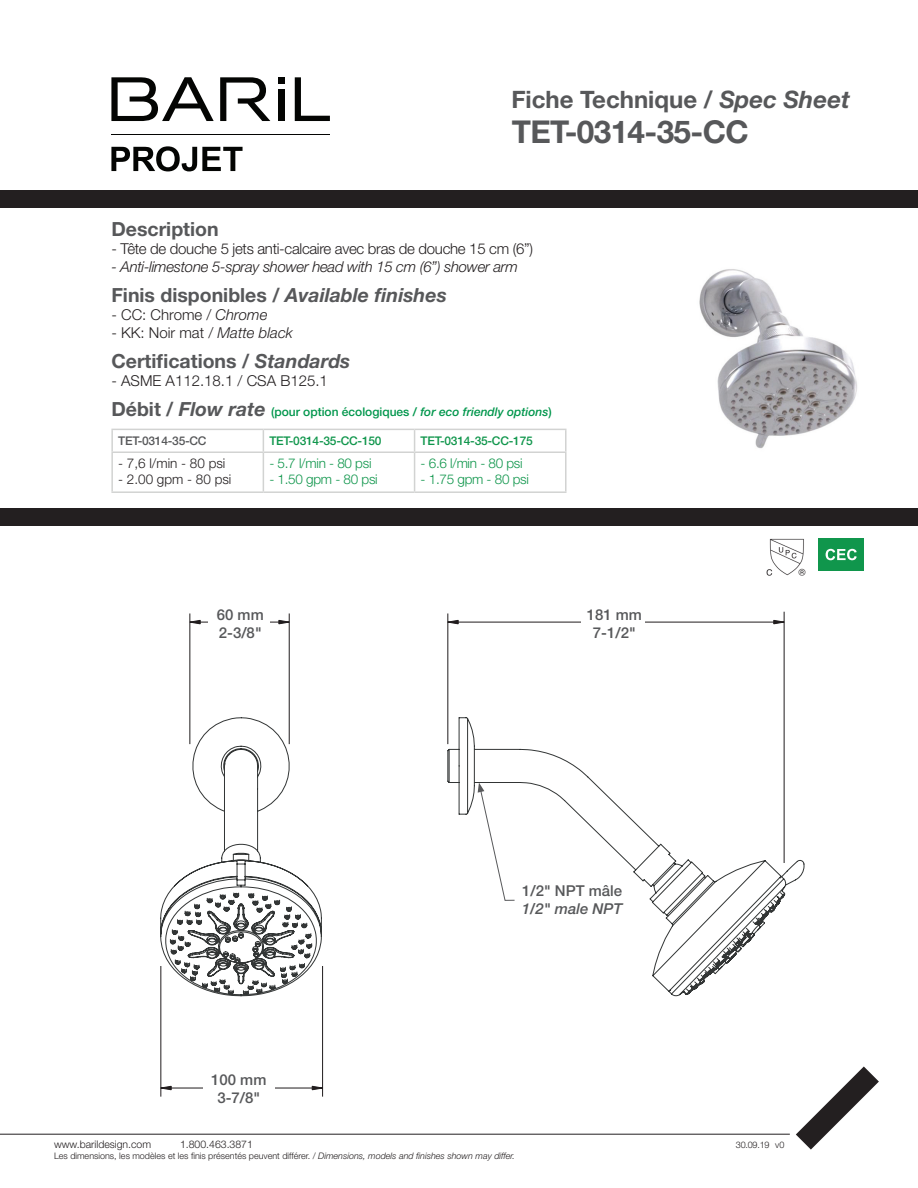
<style>
.page{position:relative;width:918px;height:1188px;background:#fff}
.page>*{position:absolute;margin:0;border:0;box-sizing:border-box;transform-origin:0 0}
.t1{font:700 31.5px "Helvetica Neue LT Std";letter-spacing:-.02em;color:#57585a}
.t2{font:700 24px "Helvetica Neue LT Std";color:#57585a}
.t3{font:700 19.5px "Helvetica Neue LT Std";color:#57585a}
.t4{font:300 15px "Helvetica Neue LT Std";color:#231f20}
.t5{font:300 15px "Helvetica Neue LT Std";letter-spacing:-.02em;color:#231f20}
.t6{font:italic 300 15px "Helvetica Neue LT Std";letter-spacing:-.02em;color:#231f20}
.t7{font:500 15px "Helvetica Neue LT Std";color:#57585a}
.t8{font:italic 500 15px "Helvetica Neue LT Std";color:#57585a}
.t9{font:300 13.5px "Helvetica Neue LT Std";letter-spacing:-.02em;color:#10964c}
.t10{font:300 13.5px "Helvetica Neue LT Std";color:#231f20}
.t11{font:500 12px "Helvetica Neue LT Std";color:#00964c}
.t12{font:500 12px/13.5px "Helvetica Neue LT Std";color:#57585a;text-align:center}
.t13{font:500 12px "Helvetica Neue LT Std";letter-spacing:-.02em;color:#10964c}
.t14{font:500 12px "Helvetica Neue LT Std";letter-spacing:-.02em;color:#57585a}
.t15{font:italic 500 12px "Helvetica Neue LT Std";color:#57585a}
.t16{font:300 10.5px "Helvetica Neue LT Std";color:#231f20}
.t17{font:300 9px "Helvetica Neue LT Std";color:#231f20}
.s1{font-style:italic}
.s2{font-weight:700;font-size:19.5px;color:#57585a}
.s3{font-weight:700;font-style:italic;font-size:19.5px;color:#57585a}
</style>
<div class="page">
<hr style="left:0;top:1134px;width:790px;height:1px;background:#231f20">
<svg style="left:796px;top:1066px;width:83px;height:84px"></svg>
<hr style="left:111px;top:134px;width:219px;height:1px;background:#040503">
<div style="left:278px;top:77px;width:6px;height:7px;background:#040503"></div>
<div style="left:278px;top:90px;width:6px;height:31px;background:#040503"></div>
<svg style="left:295px;top:77px;width:35px;height:44px"></svg>
<svg style="left:220px;top:77px;width:50px;height:44px"></svg>
<svg style="left:111px;top:77px;width:103px;height:44px"></svg>
<svg style="left:111px;top:146px;width:132px;height:25px"></svg>
<div style="left:0;top:190px;width:918px;height:17px;background:#231f20"></div>
<div style="left:0;top:508px;width:918px;height:17px;background:#231f20"></div>
<img style="left:699px;top:269px;width:158px;height:180px">
<svg style="left:160px;top:717px;width:645px;height:280px"></svg>
<svg style="left:189px;top:620px;width:12px;height:4px"></svg>
<svg style="left:278px;top:620px;width:11px;height:4px"></svg>
<hr style="left:190px;top:613px;width:1px;height:131px;background:#201c1d">
<hr style="left:190px;top:622px;width:99px;height:1px;background:#201c1d">
<hr style="left:289px;top:613px;width:1px;height:131px;background:#201c1d">
<svg style="left:447px;top:620px;width:12px;height:4px"></svg>
<svg style="left:773px;top:620px;width:11px;height:4px"></svg>
<hr style="left:448px;top:613px;width:1px;height:131px;background:#201c1d">
<hr style="left:448px;top:622px;width:336px;height:1px;background:#201c1d">
<hr style="left:784px;top:612px;width:1px;height:251px;background:#201c1d">
<svg style="left:312px;top:1086px;width:10px;height:4px"></svg>
<svg style="left:160px;top:1086px;width:12px;height:4px"></svg>
<hr style="left:322px;top:966px;width:1px;height:131px;background:#201c1d">
<hr style="left:161px;top:1088px;width:162px;height:1px;background:#201c1d">
<hr style="left:161px;top:966px;width:1px;height:131px;background:#201c1d">
<div style="left:581px;top:606px;width:62px;height:30px;background:#fff"></div>
<div style="left:208px;top:607px;width:62px;height:30px;background:#fff"></div>
<svg style="left:478px;top:783px;width:37px;height:118px"></svg>
<div style="left:203px;top:1065px;width:72px;height:47px;background:#fff"></div>
<div style="left:584px;top:600px;width:61px;height:48px;background:#fff"></div>
<div style="left:516px;top:883px;width:112px;height:33px;background:#fff"></div>
<hr style="left:111px;top:429px;width:152px;height:1px;background:#d2d3d2">
<hr style="left:111px;top:430px;width:2px;height:21px;background:#d2d3d2">
<hr style="left:415px;top:429px;width:152px;height:1px;background:#d2d3d2">
<svg style="left:262px;top:429px;width:154px;height:62px"></svg>
<hr style="left:565px;top:430px;width:2px;height:21px;background:#d2d3d2">
<hr style="left:111px;top:451px;width:152px;height:2px;background:#d2d3d2">
<hr style="left:111px;top:453px;width:2px;height:38px;background:#d2d3d2">
<hr style="left:263px;top:451px;width:152px;height:2px;background:#d2d3d2">
<hr style="left:263px;top:453px;width:1px;height:38px;background:#d2d3d2">
<hr style="left:415px;top:451px;width:152px;height:2px;background:#d2d3d2">
<hr style="left:414px;top:453px;width:1px;height:38px;background:#d2d3d2">
<hr style="left:565px;top:453px;width:2px;height:38px;background:#d2d3d2">
<hr style="left:111px;top:491px;width:152px;height:2px;background:#d2d3d2">
<hr style="left:263px;top:491px;width:152px;height:2px;background:#d2d3d2">
<hr style="left:415px;top:491px;width:152px;height:2px;background:#d2d3d2">
<div style="left:818px;top:538px;width:46px;height:33px;background:#10964c"></div>
<svg style="left:826px;top:549px;width:31px;height:11px"></svg>
<img style="left:766px;top:538px;width:40px;height:38px">
<p class="t2" style="left:511px;top:85px;width:340px">Fiche Technique / <span class="s1">Spec Sheet</span></p>
<p class="t1" style="left:512px;top:113px;width:238px">TET-0314-35-CC</p>
<p class="t3" style="left:111px;top:217px;width:109px">Description</p>
<p class="t5" style="left:111px;top:240px;width:423px">- Tête de douche 5 jets anti-calcaire avec bras de douche 15 cm (6”)</p>
<p class="t6" style="left:111px;top:258px;width:408px">- Anti-limestone 5-spray shower head with 15 cm (6”) shower arm</p>
<p class="t3" style="left:111px;top:283px;width:337px">Finis disponibles / <span class="s1">Available finishes</span></p>
<p class="t4" style="left:111px;top:306px;width:158px">- CC: Chrome / <span class="s1">Chrome</span></p>
<p class="t4" style="left:111px;top:324px;width:183px">- KK: Noir mat / <span class="s1">Matte black</span></p>
<p class="t3" style="left:111px;top:349px;width:241px">Certifications / <span class="s1">Standards</span></p>
<p class="t4" style="left:111px;top:372px;width:218px">- ASME A112.18.1 / CSA B125.1</p>
<p class="t11" style="left:111px;top:405px;width:442px"><span class="s2">Débit /</span> <span class="s3">Flow rate</span> (pour option écologiques / <span class="s1">for eco friendly options</span>)</p>
<p class="t14" style="left:118px;top:434px;width:90px">TET-0314-35-CC</p>
<p class="t13" style="left:269px;top:434px;width:114px">TET-0314-35-CC-150</p>
<p class="t13" style="left:421px;top:434px;width:114px">TET-0314-35-CC-175</p>
<p class="t10" style="left:118px;top:455px;width:109px">- 7,6 l/min - 80 psi</p>
<p class="t10" style="left:118px;top:471px;width:115px">- 2.00 gpm - 80 psi</p>
<p class="t9" style="left:269px;top:455px;width:104px">- 5.7 l/min - 80 psi</p>
<p class="t9" style="left:269px;top:471px;width:110px">- 1.50 gpm - 80 psi</p>
<p class="t9" style="left:421px;top:455px;width:104px">- 6.6 l/min - 80 psi</p>
<p class="t9" style="left:421px;top:471px;width:110px">- 1.75 gpm - 80 psi</p>
<p class="t7" style="left:217px;top:606px;width:48px">60 mm</p>
<p class="t7" style="left:219px;top:624px;width:44px">2-3/8"</p>
<h3 class="t12" style="left:220px;top:609px;width:39px;text-align:left">60 mm<br>2-3/8"</h3>
<p class="t7" style="left:587px;top:606px;width:57px">181 mm</p>
<p class="t7" style="left:593px;top:624px;width:44px">7-1/2"</p>
<h3 class="t12" style="left:590px;top:607px;width:46px">181 mm<br>7-1/2"</h3>
<p class="t7" style="left:211px;top:1071px;width:57px">100 mm</p>
<p class="t7" style="left:217px;top:1089px;width:44px">3-7/8"</p>
<h3 class="t12" style="left:219px;top:1073px;width:46px">100 mm<br>3-7/8"</h3>
<p class="t7" style="left:522px;top:882px;width:102px">1/2" NPT mâle</p>
<p class="t8" style="left:522px;top:900px;width:102px">1/2" male NPT</p>
<h3 class="t12" style="left:517px;top:887px;width:81px">1/2” NPT mâle</h3>
<h3 class="t15" style="left:517px;top:900px;width:82px">1/2” male NPT</h3>
<p class="t16" style="left:54px;top:1138px;width:99px">www.barildesign.com</p>
<p class="t16" style="left:180px;top:1138px;width:74px">1.800.463.3871</p>
<p class="t17" style="left:736px;top:1139px;width:35px">30.09.19</p>
<p class="t17" style="left:54px;top:1150px;width:463px">Les dimensions, les modèles et les finis présentés peuvent différer. / <span class="s1">Dimensions, models and finishes shown may differ.</span></p>
<p class="t17" style="left:775px;top:1140px;width:11px">v0</p>
</div>
